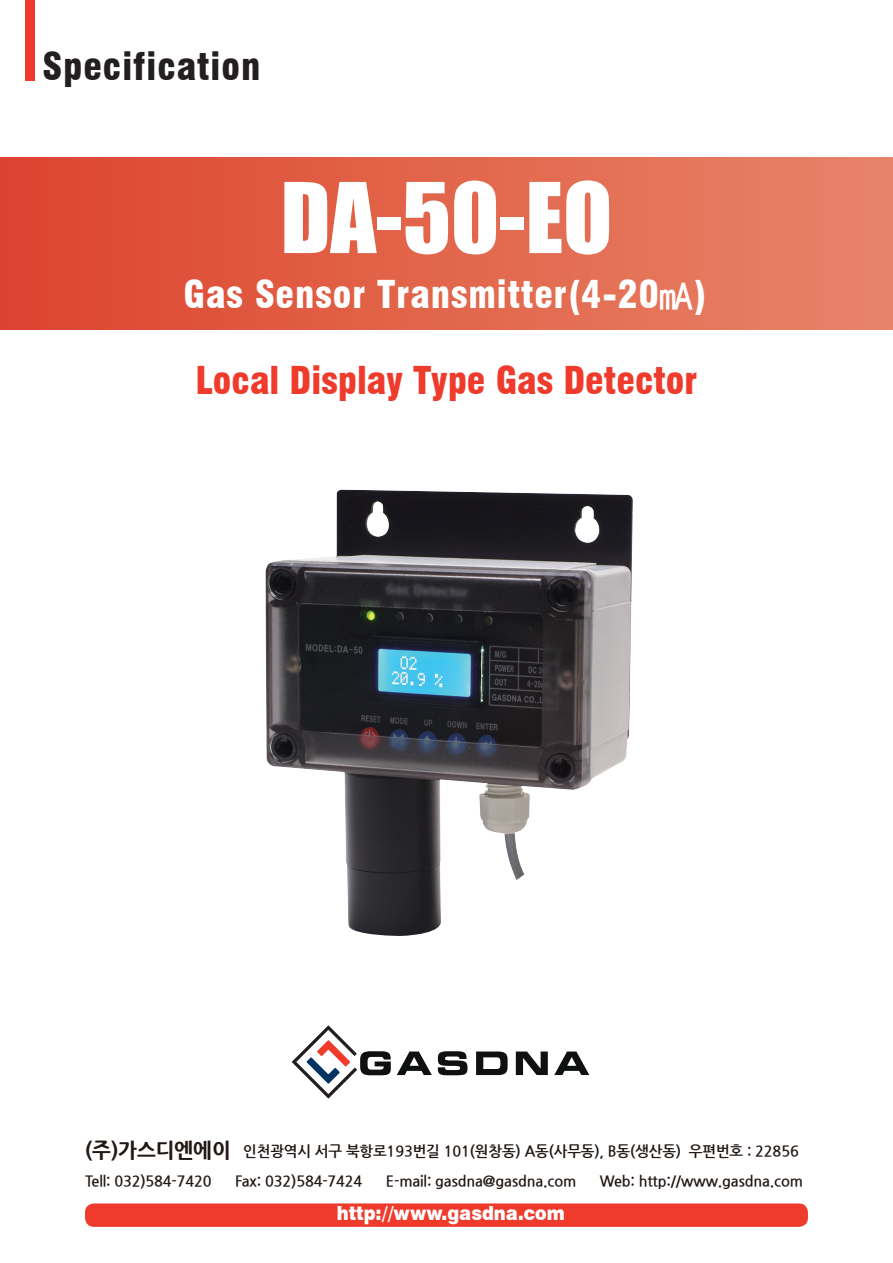
<style>
.page{position:relative;width:893px;height:1263px;background:#fff}
.page>*{position:absolute;margin:0;border:0;box-sizing:border-box;transform-origin:0 0}
.t1{font:90px "Impact";color:#fff}
.t2{font:900 condensed 37.5px "Swiss 721 BT";color:#ef3b2c}
.t3{font:900 condensed 37.5px "Swiss 721 BT";letter-spacing:.025em;color:#fff}
.t4{font:900 condensed 37.5px "Swiss 721 BT";letter-spacing:.025em;color:#231f20}
.t5{font:900 19.5px "Swiss 721 BT";color:#fff;scale:.9 1}
.t6{font:700 15px/30px "Nanum Gothic";letter-spacing:-.01em;color:#211814}
.s1{font-family:"Nanum Gothic";font-weight:700;font-stretch:normal}
.s2{font-weight:800;font-size:21px}
</style>
<div class="page">
<div style="left:85px;top:1203px;width:723px;height:24px;background:#ef3b2c;border-radius:9px"></div>
<div style="left:26px;top:0;width:9px;height:81px;background:#ef3b2c"></div>
<div style="left:0;top:158px;width:893px;height:171px;background:linear-gradient(to right,#dd442f,#e78669)"></div>
<img style="left:266px;top:490px;width:367px;height:446px">
<svg style="left:292px;top:1025px;width:99px;height:74px"></svg>
<svg style="left:397px;top:1051px;width:35px;height:24px"></svg>
<svg style="left:438px;top:1051px;width:29px;height:24px"></svg>
<svg style="left:476px;top:1051px;width:32px;height:24px"></svg>
<svg style="left:516px;top:1051px;width:32px;height:24px"></svg>
<svg style="left:554px;top:1051px;width:35px;height:24px"></svg>
<h2 class="t4" style="left:43px;top:44px;width:219px">Specification</h2>
<h1 class="t1" style="left:281px;top:148px;width:333px">DA-50-EO</h1>
<h2 class="t3" style="left:184px;top:272px;width:525px">Gas Sensor Transmitter(4-20<span class="s1">㎃</span>)</h2>
<h2 class="t2" style="left:195px;top:358px;width:504px">Local Display Type Gas Detector</h2>
<p class="t6" style="left:85px;top:1136px;width:715px"><span class="s2">(주)가스디엔에이</span> 인천광역시 서구 북항로193번길 101(원창동) A동(사무동), B동(생산동) 우편번호 : 22856<br>Tell: 032)584-7420</p>
<p class="t6" style="left:235px;top:1166px;width:129px">Fax: 032)584-7424</p>
<p class="t6" style="left:386px;top:1166px;width:192px">E-mail: gasdna@gasdna.com</p>
<p class="t6" style="left:600px;top:1166px;width:205px">Web: http://www.gasdna.com</p>
<h3 class="t5" style="left:337px;top:1201px;width:255px">http://www.gasdna.com</h3>
</div>
